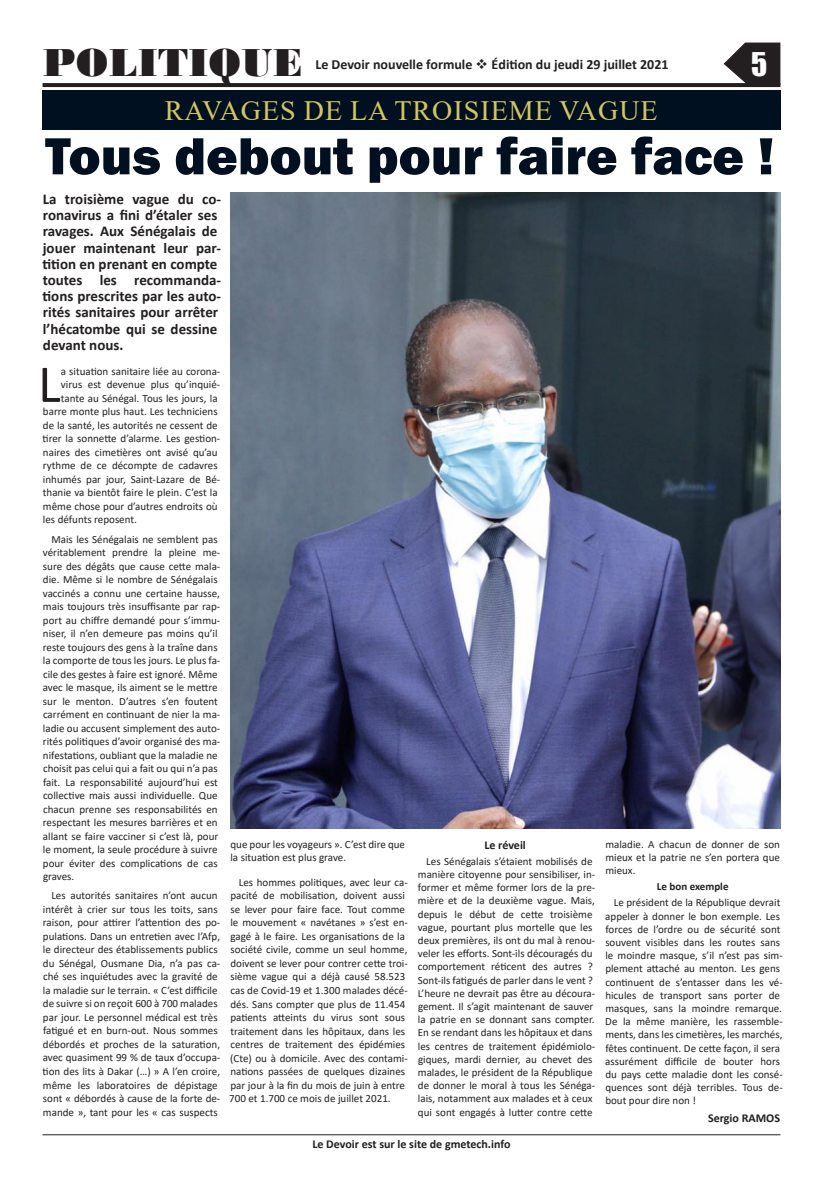
<style>
.page{position:relative;width:823px;height:1191px;background:#fff}
.page>*{position:absolute;margin:0;border:0;box-sizing:border-box;transform-origin:0 0}
.titre{font:800 54px "Franklin Gothic";color:#001021}
.texte{font:53.5px "Calibri";color:#231f20}
.t1{font:41px "Bodoni MT Black";color:#231f20}
.t2{font:30px "Impact";color:#fff}
.SURTITRE{font:28px "Times New Roman";letter-spacing:.035em;color:#d4c55d}
.chapeau{font:700 15px/16.2px "Calibri";color:#231f20}
.t3{font:700 14px "Calibri";color:#231f20}
.texte-2{font:700 12px "Calibri";color:#231f20}
.texte-3{font:11px/13.5px "Calibri";color:#231f20}
.texte-4{font:700 11px "Calibri";color:#231f20}
</style>
<div class="page">
<svg style="left:723px;top:42px;width:57px;height:41px"></svg>
<svg style="left:43px;top:83px;width:737px;height:4px;background:#262223"></svg>
<hr style="left:43px;top:1134px;width:737px;height:1px;background:#231f20">
<div style="left:42px;top:90px;width:738px;height:40px;background:#001021"></div>
<img style="left:230px;top:193px;width:550px;height:635px">
<p class="t1" style="left:43px;top:38px;width:262px">POLITIQUE</p>
<p class="t2" style="left:750px;top:41px;width:18px">5</p>
<p class="t3" style="left:315px;top:55px;width:354px">Le Devoir nouvelle formule ❖ Édition du jeudi 29 juillet 2021</p>
<p class="SURTITRE" style="left:165px;top:91px;width:494px">RAVAGES DE LA TROISIEME VAGUE</p>
<p class="titre" style="left:45px;top:121px;width:730px">Tous debout pour faire face !</p>
<p class="chapeau" style="left:42px;top:191px;width:180px">La troisième vague du co&shy;ronavirus a fini d’étaler ses ravages. Aux Sénégalais de jouer maintenant leur par&shy;tition en prenant en compte toutes les recommanda&shy;tions prescrites par les auto&shy;rités sanitaires pour arrêter l’hécatombe qui se dessine devant nous.</p>
<p class="texte" style="left:38px;top:347px;width:24px">L</p>
<p class="texte-3" style="left:61px;top:364px;width:161px">a situation sanitaire liée au corona-</p>
<p class="texte-3" style="left:61px;top:378px;width:161px">virus est devenue plus qu’inquié-</p>
<p class="texte-3" style="left:61px;top:391px;width:158px">tante au Sénégal. Tous les jours, la</p>
<p class="texte-3" style="left:43px;top:405px;width:176px">barre monte plus haut. Les techniciens</p>
<p class="texte-3" style="left:43px;top:418px;width:176px">de la santé, les autorités ne cessent de</p>
<p class="texte-3" style="left:43px;top:432px;width:179px">tirer la sonnette d’alarme. Les gestion-</p>
<p class="texte-3" style="left:43px;top:445px;width:176px">naires des cimetières ont avisé qu’au</p>
<p class="texte-3" style="left:43px;top:459px;width:176px">rythme de ce décompte de cadavres</p>
<p class="texte-3" style="left:43px;top:472px;width:179px">inhumés par jour, Saint-Lazare de Bé-</p>
<p class="texte-3" style="left:43px;top:486px;width:176px">thanie va bientôt faire le plein. C’est la</p>
<p class="texte-3" style="left:43px;top:499px;width:176px">même chose pour d’autres endroits où</p>
<p class="texte-3" style="left:43px;top:513px;width:95px">les défunts reposent.</p>
<p class="texte-3" style="left:43px;top:532px;width:179px;text-indent:8px">Mais les Sénégalais ne semblent pas véritablement prendre la pleine me&shy;sure des dégâts que cause cette mala&shy;die. Même si le nombre de Sénégalais vaccinés a connu une certaine hausse, mais toujours très insuffisante par rap&shy;port au chiffre demandé pour s’immu&shy;niser, il n’en demeure pas moins qu’il reste toujours des gens à la traîne dans la comporte de tous les jours. Le plus fa&shy;cile des gestes à faire est ignoré. Même avec le masque, ils aiment se le mettre sur le menton. D’autres s’en foutent carrément en continuant de nier la ma&shy;ladie ou accusent simplement des auto&shy;rités politiques d’avoir organisé des ma&shy;nifestations, oubliant que la maladie ne choisit pas celui qui a fait ou qui n’a pas fait. La responsabilité aujourd’hui est collective mais aussi individuelle. Que chacun prenne ses responsabilités en respectant les mesures barrières et en allant se faire vacciner si c’est là, pour le moment, la seule procédure à suivre pour éviter des complications de cas graves.</p>
<p class="texte-3" style="left:43px;top:888px;width:179px;text-align:center">Les autorités sanitaires n’ont aucun intérêt à crier sur tous les toits, sans raison, pour attirer l’attention des po&shy;pulations. Dans un entretien avec l’Afp, le directeur des établissements publics du Sénégal, Ousmane Dia, n’a pas ca&shy;ché ses inquiétudes avec la gravité de la maladie sur le terrain. « C’est difficile de suivre si on reçoit 600 à 700 malades par jour. Le personnel médical est très fatigué et en burn-out. Nous sommes débordés et proches de la saturation, avec quasiment 99 % de taux d’occupa&shy;tion des lits à Dakar (…) » A l’en croire, même les laboratoires de dépistage sont « débordés à cause de la forte de&shy;mande », tant pour les « cas suspects</p>
<p class="texte-3" style="left:230px;top:837px;width:176px;line-height:13.2px">que pour les voyageurs ». C’est dire que la situation est plus grave.</p>
<p class="texte-3" style="left:229px;top:875px;width:180px;text-indent:10px">Les hommes politiques, avec leur ca&shy;pacité de mobilisation, doivent aussi se lever pour faire face. Tout comme le mouvement « navétanes » s’est en&shy;gagé à le faire. Les organisations de la société civile, comme un seul homme, doivent se lever pour contrer cette troi&shy;sième vague qui a déjà causé 58.523 cas de Covid-19 et 1.300 malades décé&shy;dés. Sans compter que plus de 11.454 patients atteints du virus sont sous traitement dans les hôpitaux, dans les centres de traitement des épidémies (Cte) ou à domicile. Avec des contami&shy;nations passées de quelques dizaines par jour à la fin du mois de juin à entre 700 et 1.700 ce mois de juillet 2021.</p>
<p class="texte-2" style="left:484px;top:836px;width:43px">Le réveil</p>
<p class="texte-3" style="left:417px;top:854px;width:179px;line-height:13.2px;text-align:center">Les Sénégalais s’étaient mobilisés de manière citoyenne pour sensibiliser, in&shy;former et même former lors de la pre&shy;mière et de la deuxième vague. Mais, depuis le début de cette troisième vague, pourtant plus mortelle que les deux premières, ils ont du mal à renou&shy;veler les efforts. Sont-ils découragés du comportement réticent des autres ?<br>Sont-ils fatigués de parler dans le vent ?<br>L’heure ne devrait pas être au découra&shy;gement. Il s’agit maintenant de sauver la patrie en se donnant sans compter.<br>En se rendant dans les hôpitaux et dans les centres de traitement épidémiolo&shy;giques, mardi dernier, au chevet des malades, le président de la République de donner le moral à tous les Sénéga&shy;lais, notamment aux malades et à ceux qui sont engagés à lutter contre cette</p>
<p class="texte-2" style="left:312px;top:1136px;width:200px">Le Devoir est sur le site de gmetech.info</p>
<p class="texte-3" style="left:605px;top:837px;width:176px;line-height:13.2px;text-align:justify">maladie. A chacun de donner de son mieux et la patrie ne s’en portera que mieux.</p>
<p class="texte-4" style="left:656px;top:879px;width:73px">Le bon exemple</p>
<p class="texte-3" style="left:605px;top:896px;width:179px;line-height:13.2px;text-indent:9px">Le président de la République devrait appeler à donner le bon exemple. Les forces de l’ordre ou de sécurité sont souvent visibles dans les routes sans le moindre masque, s’il n’est pas sim&shy;plement attaché au menton. Les gens continuent de s’entasser dans les vé&shy;hicules de transport sans porter de masques, sans la moindre remarque.<br>De la même manière, les rassemble&shy;ments, dans les cimetières, les marchés, fêtes continuent. De cette façon, il sera assurément difficile de bouter hors du pays cette maladie dont les consé&shy;quences sont déjà terribles. Tous de&shy;bout pour dire non !</p>
<p class="texte-2" style="left:707px;top:1109px;width:73px">Sergio RAMOS</p>
</div>
